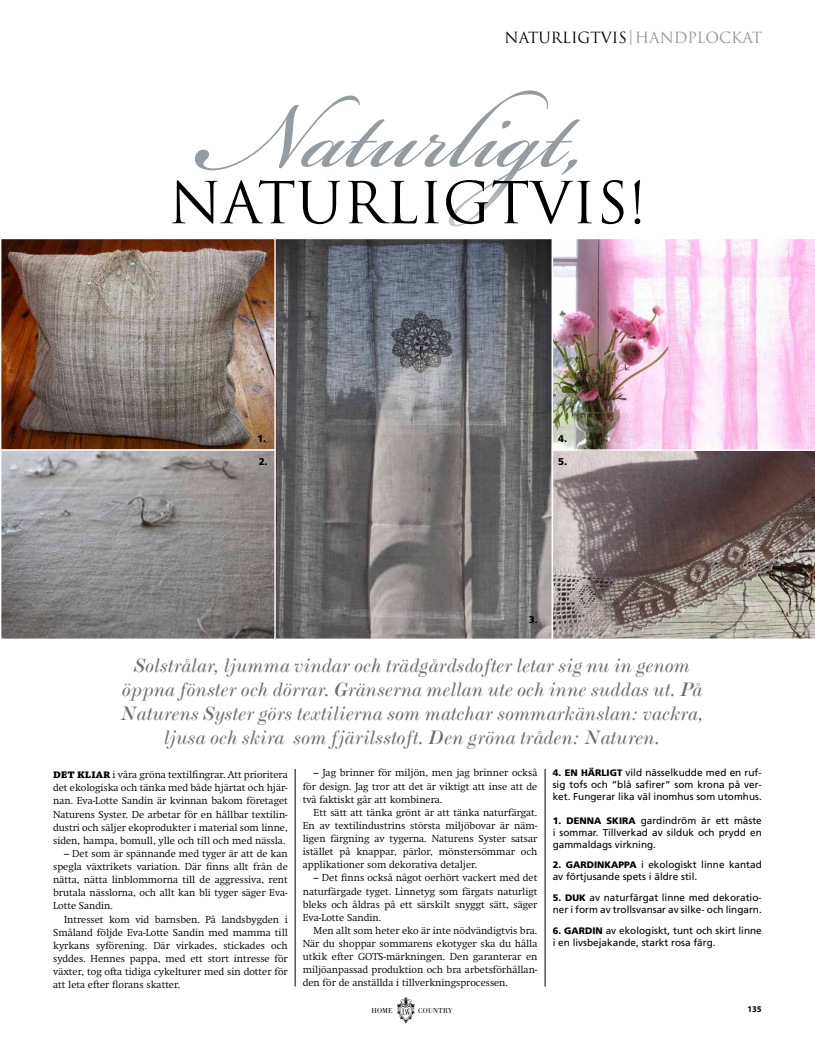
<style>
.page{position:relative;width:815px;height:1063px;background:#fff}
.page>*{position:absolute;margin:0;border:0;box-sizing:border-box;transform-origin:0 0}
.t1{font:149px "Bickham Script Pro";color:#949ca1}
.t2{font:56.25px "Trajan Pro";color:#000}
.t3{font:italic 20px/24px "Scotch Roman MT Std";color:#6d6e71;text-align:center}
.t4{font:15px "Trajan Pro";color:#939598}
.t5{font:15px "Trajan Pro";color:#000}
.t6{font:300 10px/13.1px "Swift";color:#000;text-align:justify}
.t7{font:10px/12px "Frutiger LT Std";color:#000}
.t8{font:900 9.88px "Frutiger LT Std";color:#000}
.t9{font:700 8.75px "Myriad Pro";color:#000}
.t10{font:7.5px "Bodoni Std";letter-spacing:.015em;color:#000}
.s1{color:#000}
.s2{font-family:"Chaparral Pro";font-weight:700;font-size:12.5px}
.s3{font-weight:900;font-size:9.38px}
</style>
<div class="page">
<svg style="left:397px;top:997px;width:18px;height:27px"></svg>
<hr style="left:545px;top:769px;width:1px;height:218px;background:#000">
<hr style="left:295px;top:769px;width:1px;height:218px;background:#000">
<img style="left:2px;top:240px;width:549px;height:398px">
<svg style="left:553px;top:451px;width:262px;height:188px;background:#807470"></svg>
<div style="left:0;top:238px;width:276px;height:213px;border:1px solid #fff"></div>
<div style="left:0;top:449px;width:276px;height:191px;border:1px solid #fff"></div>
<img style="left:553px;top:239px;width:262px;height:212px">
<h3 class="t5" style="left:504px;top:28px;width:12px">NATURLIGT</h3>
<h3 class="t4" style="left:601px;top:28px;width:47px"><span class="s1">VIS</span>|HANDPLO</h3>
<h3 class="t4" style="left:719px;top:28px;width:23px">CKAT</h3>
<h1 class="t1" style="left:208px;top:27px;width:376px">Naturligt,</h1>
<h2 class="t2" style="left:169px;top:167px;width:41px">NATURLIGT</h2>
<h2 class="t2" style="left:530px;top:167px;width:118px">VIS !</h2>
<p class="t8" style="left:257px;top:433px;width:11px">1.</p>
<p class="t8" style="left:259px;top:455px;width:11px">2.</p>
<p class="t8" style="left:558px;top:433px;width:11px">4.</p>
<p class="t8" style="left:558px;top:455px;width:11px">5.</p>
<p class="t8" style="left:529px;top:613px;width:11px">3.</p>
<p class="t3" style="left:121px;top:653px;width:585px">Solstrålar, ljumma vindar och trädgårdsdofter letar sig nu in genom öppna fönster och dörrar. Gränserna mellan ute och inne suddas ut. På Naturens Syster görs textilierna som matchar sommarkänslan: vackra, ljusa och skira som fjärilsstoft. Den gröna tråden: Naturen.</p>
<p class="t6" style="left:53px;top:768px;width:236px"><span class="s2">det kliar</span> i våra gröna textilfingrar. Att prioritera det ekologiska och tänka med både hjärtat och hjär&shy;nan. Eva-Lotte Sandin är kvinnan bakom företaget Naturens Syster. De arbetar för en hållbar textilin&shy;dustri och säljer ekoprodukter i material som linne, siden, hampa, bomull, ylle och till och med nässla.</p>
<p class="t6" style="left:53px;top:847px;width:236px;text-indent:11px">– Det som är spännande med tyger är att de kan spegla växtrikets variation. Där finns allt från de nätta, nätta linblommorna till de aggressiva, rent brutala nässlorna, och allt kan bli tyger säger Eva-Lotte Sandin.</p>
<p class="t6" style="left:53px;top:913px;width:236px;text-indent:11px">Intresset kom vid barnsben. På landsbygden i Småland följde Eva-Lotte Sandin med mamma till kyrkans syförening. Där virkades, stickades och syddes. Hennes pappa, med ett stort intresse för växter, tog ofta tidiga cykelturer med sin dotter för att leta efter florans skatter.</p>
<p class="t6" style="left:303px;top:767px;width:236px;text-indent:11px">– Jag brinner för miljön, men jag brinner också för design. Jag tror att det är viktigt att inse att de två faktiskt går att kombinera.</p>
<p class="t6" style="left:303px;top:806px;width:236px;text-indent:11px">Ett sätt att tänka grönt är att tänka naturfärgat.<br>En av textilindustrins största miljöbovar är näm&shy;ligen färgning av tygerna. Naturens Syster satsar istället på knappar, pärlor, mönstersömmar och applikationer som dekorativa detaljer.</p>
<p class="t6" style="left:303px;top:872px;width:236px;text-indent:11px">– Det finns också något oerhört vackert med det naturfärgade tyget. Linnetyg som färgats naturligt bleks och åldras på ett särskilt snyggt sätt, säger Eva-Lotte Sandin.</p>
<p class="t6" style="left:303px;top:924px;width:236px;text-indent:11px">Men allt som heter eko är inte nödvändigtvis bra.<br>När du shoppar sommarens ekotyger ska du hålla utkik efter GOTS-märkningen. Den garanterar en miljöanpassad produktion och bra arbetsförhållan&shy;den för de anställda i tillverkningsprocessen.</p>
<p class="t7" style="left:553px;top:767px;width:211px;text-align:justify"><span class="s3">4. EN HÄRLIGT</span> vild nässelkudde med en ruf&shy;sig tofs och ”blå safirer” som krona på ver&shy;ket. Fungerar lika väl inomhus som utomhus.</p>
<p class="t7" style="left:553px;top:814px;width:211px;text-align:justify"><span class="s3">1. DENNA SKIRA</span> gardindröm är ett måste i sommar. Tillverkad av silduk och prydd en gammaldags virkning.</p>
<p class="t7" style="left:553px;top:859px;width:211px"><span class="s3">2. GARDINKAPPA</span> i ekologiskt linne kantad av förtjusande spets i äldre stil.</p>
<p class="t7" style="left:553px;top:892px;width:211px"><span class="s3">5. DUK</span> av naturfärgat linne med dekoratio&shy;ner i form av trollsvansar av silke- och lingarn.</p>
<p class="t7" style="left:553px;top:925px;width:211px"><span class="s3">6. GARDIN</span> av ekologiskt, tunt och skirt linne i en livsbejakande, starkt rosa färg.</p>
<p class="t10" style="left:372px;top:1007px;width:23px">HOME</p>
<p class="t10" style="left:418px;top:1007px;width:36px">COUNTRY</p>
<p class="t9" style="left:748px;top:1003px;width:16px">135</p>
</div>
